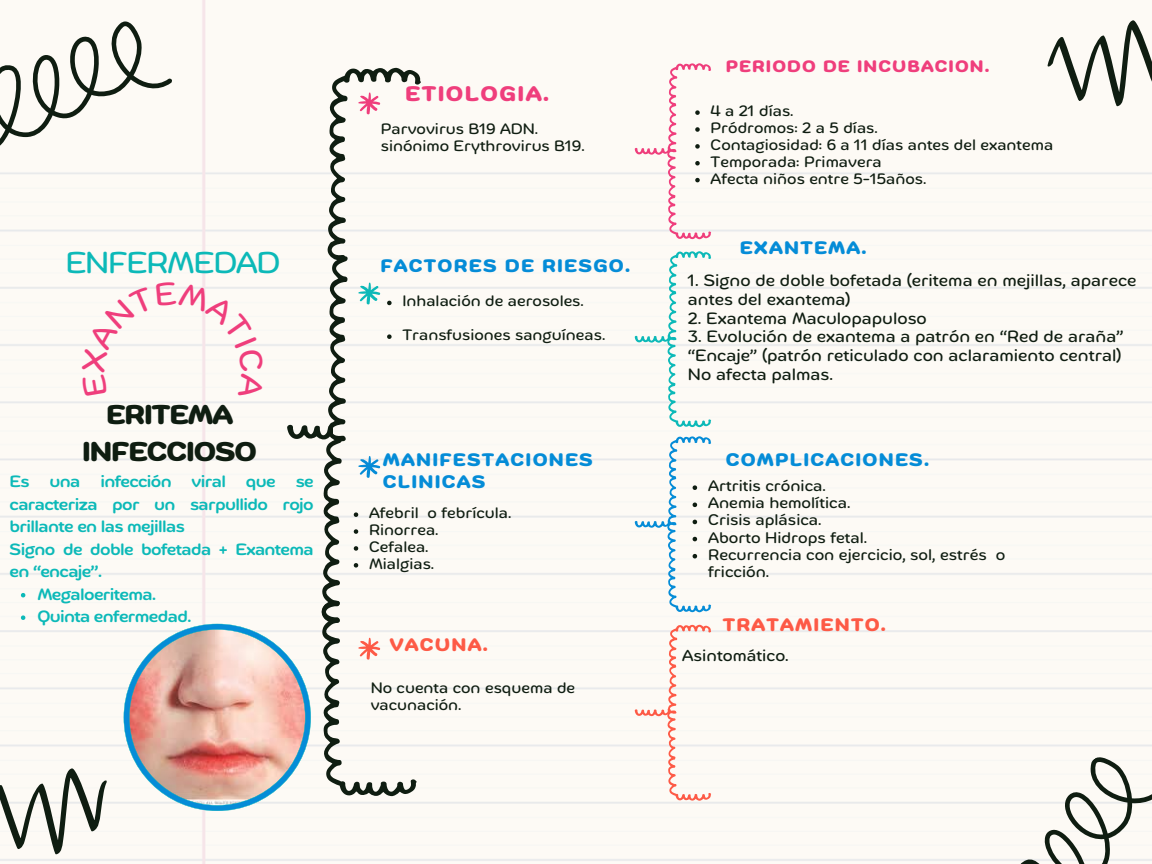
<style>
.page{position:relative;width:1152px;height:864px;background:#fff}
.page>*{position:absolute;margin:0;border:0;box-sizing:border-box;transform-origin:0 0}
.t1{font:30px "Mommi";letter-spacing:-.04em;color:#0cb9b8}
.t2{font:700 27px/37.2px "Mommi";letter-spacing:-.04em;color:#0f1d11;text-align:center}
.t3{font:700 21px "Mommi";letter-spacing:.07em;color:#ef3e7c}
.t4{font:700 18px/21.3px "Mommi";letter-spacing:.07em;color:#058cd7}
.t5{font:700 18px "Mommi";letter-spacing:.07em;color:#fd5a46}
.t6{font:700 16.5px "Mommi";letter-spacing:.07em;color:#ef3e7c}
.t7{font:500 16.35px/22.5px "Mommi";letter-spacing:-.04em;color:#0cb9b8}
.t8{font:16.2px/18.8px "Mommi";color:#0f1d11}
.t9{font:15.75px "Mommi";color:#0f1d11}
.t10{font:15.15px/17.1px "Mommi";color:#0f1d11}
.t11{font:15px/16.8px "Mommi";color:#0f1d11}
</style>
<div class="page">
<svg style="left:635px;top:251px;width:76px;height:176px"></svg>
<svg style="left:635px;top:625px;width:76px;height:176px"></svg>
<svg style="left:983px;top:732px;width:169px;height:132px"></svg>
<svg style="left:1037px;top:0;width:115px;height:132px"></svg>
<svg style="left:635px;top:63px;width:76px;height:176px"></svg>
<svg style="left:635px;top:436px;width:76px;height:176px"></svg>
<svg style="left:0;top:21px;width:421px;height:843px"></svg>
<h4 class="t1" style="left:65px;top:249px;width:217px">ENFERMEDAD</h4>
<h4 class="t2" style="left:82px;top:397px;width:176px">ERITEMA<br>INFECCIOSO</h4>
<p class="t7" style="left:10px;top:471px;width:306px">Es una infección viral que se caracteriza por un sarpullido rojo brillante en las mejillas<br>Signo de doble bofetada + Exantema en “encaje”.</p>
<p class="t7" style="left:37px;top:584px;width:120px">Megaloeritema.</p>
<p class="t7" style="left:37px;top:606px;width:155px">Quinta enfermedad.</p>
<p class="t3" style="left:405px;top:85px;width:145px">ETIOLOGIA.</p>
<p class="t11" style="left:381px;top:121px;width:159px">Parvovirus B19 ADN.</p>
<h4 class="t11" style="left:381px;top:138px;width:205px">sinónimo Erythrovirus B19.</h4>
<h5 class="t4" style="left:381px;top:256px;width:251px">FACTORES DE RIESGO.</h5>
<p class="t11" style="left:402px;top:293px;width:183px">Inhalación de aerosoles.</p>
<p class="t11" style="left:402px;top:327px;width:204px">Transfusiones sanguíneas.</p>
<p class="t6" style="left:726px;top:58px;width:265px">PERIODO DE INCUBACION.</p>
<p class="t11" style="left:711px;top:103px;width:84px">4 a 21 días.</p>
<p class="t11" style="left:711px;top:120px;width:169px">Pródromos: 2 a 5 días.</p>
<p class="t11" style="left:711px;top:137px;width:344px">Contagiosidad: 6 a 11 días antes del exantema</p>
<p class="t11" style="left:711px;top:154px;width:173px">Temporada: Primavera</p>
<p class="t11" style="left:711px;top:171px;width:217px">Afecta niños entre 5-15años.</p>
<p class="t4" style="left:740px;top:238px;width:128px">EXANTEMA.</p>
<p class="t8" style="left:688px;top:272px;width:450px">1. Signo de doble bofetada (eritema en mejillas, aparece antes del exantema)</p>
<p class="t8" style="left:688px;top:309px;width:240px">2. Exantema Maculopapuloso</p>
<p class="t8" style="left:688px;top:328px;width:437px;text-align:justify">3. Evolución de exantema a patrón en “Red de araña” “Encaje” (patrón reticulado con aclaramiento central)<br>No afecta palmas.</p>
<p class="t4" style="left:383px;top:450px;width:212px">MANIFESTACIONES<br>CLINICAS</p>
<p class="t4" style="left:726px;top:450px;width:205px">COMPLICACIONES.</p>
<h1 class="t10" style="left:708px;top:478px;width:119px">Artritis crónica.</h1>
<p class="t10" style="left:708px;top:495px;width:144px">Anemia hemolítica.</p>
<p class="t10" style="left:708px;top:512px;width:115px">Crisis aplásica.</p>
<p class="t10" style="left:708px;top:529px;width:161px">Aborto Hidrops fetal.</p>
<p class="t10" style="left:708px;top:547px;width:299px">Recurrencia con ejercicio, sol, estrés o fricción.</p>
<p class="t11" style="left:369px;top:505px;width:144px">Afebril o febrícula.</p>
<p class="t11" style="left:369px;top:522px;width:71px">Rinorrea.</p>
<p class="t11" style="left:369px;top:539px;width:61px">Cefalea.</p>
<h4 class="t11" style="left:369px;top:556px;width:67px">Mialgias.</h4>
<h3 class="t5" style="left:390px;top:637px;width:100px">VACUNA.</h3>
<p class="t11" style="left:371px;top:681px;width:206px">No cuenta con esquema de vacunación.</p>
<p class="t5" style="left:723px;top:616px;width:165px">TRATAMIENTO.</p>
<p class="t9" style="left:682px;top:648px;width:108px">Asintomático.</p>
</div>
